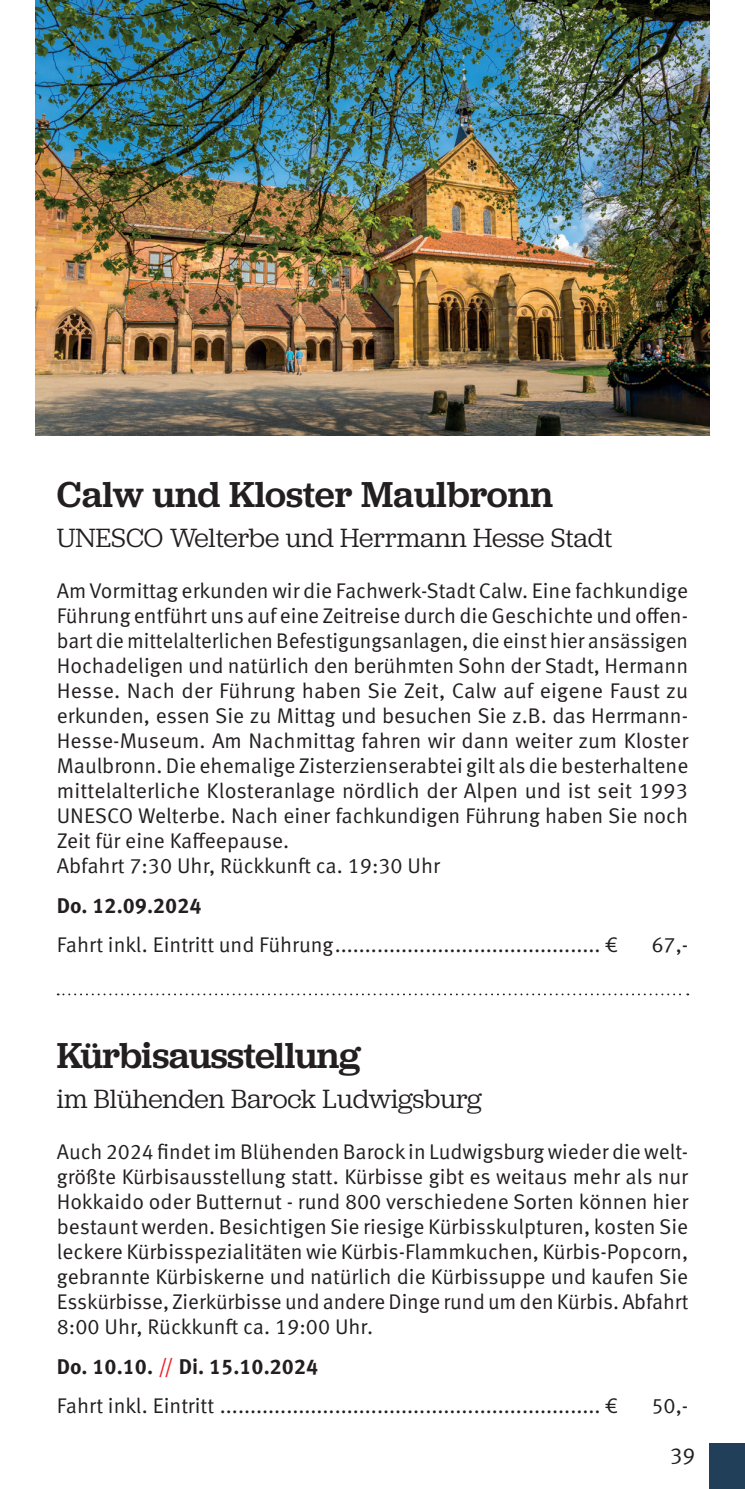
<style>
.page{position:relative;width:745px;height:1489px;background:#fff}
.page>*{position:absolute;margin:0;border:0;box-sizing:border-box;transform-origin:0 0}
.t1{font:500 37.5px "Jubilat";letter-spacing:-.01em;color:#231f20}
.t2{font:27.5px "Jubilat";color:#231f20}
.t3{font:22.5px "Meta OT Norm";color:#231f20}
.t4{font:21.25px/25px "Meta OT Norm";color:#231f20}
.t5{font:700 21.25px "Meta OT";color:#231f20}
.s1{font-family:"Meta OT Norm";font-weight:400;color:#ee1d23}
</style>
<div class="page">
<div style="left:709px;top:1443px;width:35px;height:45px;background:#223f59"></div>
<img style="left:35px;top:0;width:674px;height:435px">
<svg style="left:58px;top:993px;width:629px;height:2px"></svg>
<h1 class="t1" style="left:57px;top:470px;width:497px">Calw und Kloster Maulbronn</h1>
<p class="t2" style="left:57px;top:521px;width:557px">UNESCO Welterbe und Herrmann Hesse Stadt</p>
<p class="t4" style="left:57px;top:578px;width:632px">Am Vormittag erkunden wir die Fachwerk-Stadt Calw. Eine fachkundige Führung entführt uns auf eine Zeitreise durch die Geschichte und offen&shy;bart die mittelalterlichen Befestigungsanlagen, die einst hier ansässigen Hochadeligen und natürlich den berühmten Sohn der Stadt, Hermann Hesse. Nach der Führung haben Sie Zeit, Calw auf eigene Faust zu erkunden, essen Sie zu Mittag und besuchen Sie z.B. das Herrmann-Hesse-Museum. Am Nachmittag fahren wir dann weiter zum Kloster Maulbronn. Die ehemalige Zisterzienserabtei gilt als die besterhaltene mittelalterliche Klosteranlage nördlich der Alpen und ist seit 1993<br>UNESCO Welterbe. Nach einer fachkundigen Führung haben Sie noch Zeit für eine Kaffeepause.<br>Abfahrt 7:30 Uhr, Rückkunft ca. 19:30 Uhr</p>
<p class="t5" style="left:57px;top:891px;width:146px">Do. 12.09.2024</p>
<p class="t4" style="left:57px;top:932px;width:561px">Fahrt inkl. Eintritt und Führung............................................ €</p>
<p class="t4" style="left:651px;top:932px;width:38px">67,-</p>
<h1 class="t1" style="left:57px;top:1030px;width:305px">Kürbisausstellung</h1>
<p class="t2" style="left:57px;top:1081px;width:426px">im Blühenden Barock Ludwigsburg</p>
<p class="t4" style="left:57px;top:1139px;width:633px;text-align:justify">Auch 2024 findet im Blühenden Barock in Ludwigsburg wieder die welt&shy;größte Kürbisausstellung statt. Kürbisse gibt es weitaus mehr als nur Hokkaido oder Butternut - rund 800 verschiedene Sorten können hier bestaunt werden. Besichtigen Sie riesige Kürbisskulpturen, kosten Sie leckere Kürbisspezialitäten wie Kürbis-Flammkuchen, Kürbis-Popcorn, gebrannte Kürbiskerne und natürlich die Kürbissuppe und kaufen Sie Esskürbisse, Zierkürbisse und andere Dinge rund um den Kürbis. Abfahrt 8:00 Uhr, Rückkunft ca. 19:00 Uhr.</p>
<p class="t5" style="left:57px;top:1352px;width:263px">Do. 10.10. <span class="s1">//</span> Di. 15.10.2024</p>
<p class="t4" style="left:57px;top:1392px;width:561px">Fahrt inkl. Eintritt ............................................................... €</p>
<p class="t4" style="left:651px;top:1392px;width:38px">50,-</p>
<p class="t3" style="left:670px;top:1438px;width:26px">39</p>
</div>
